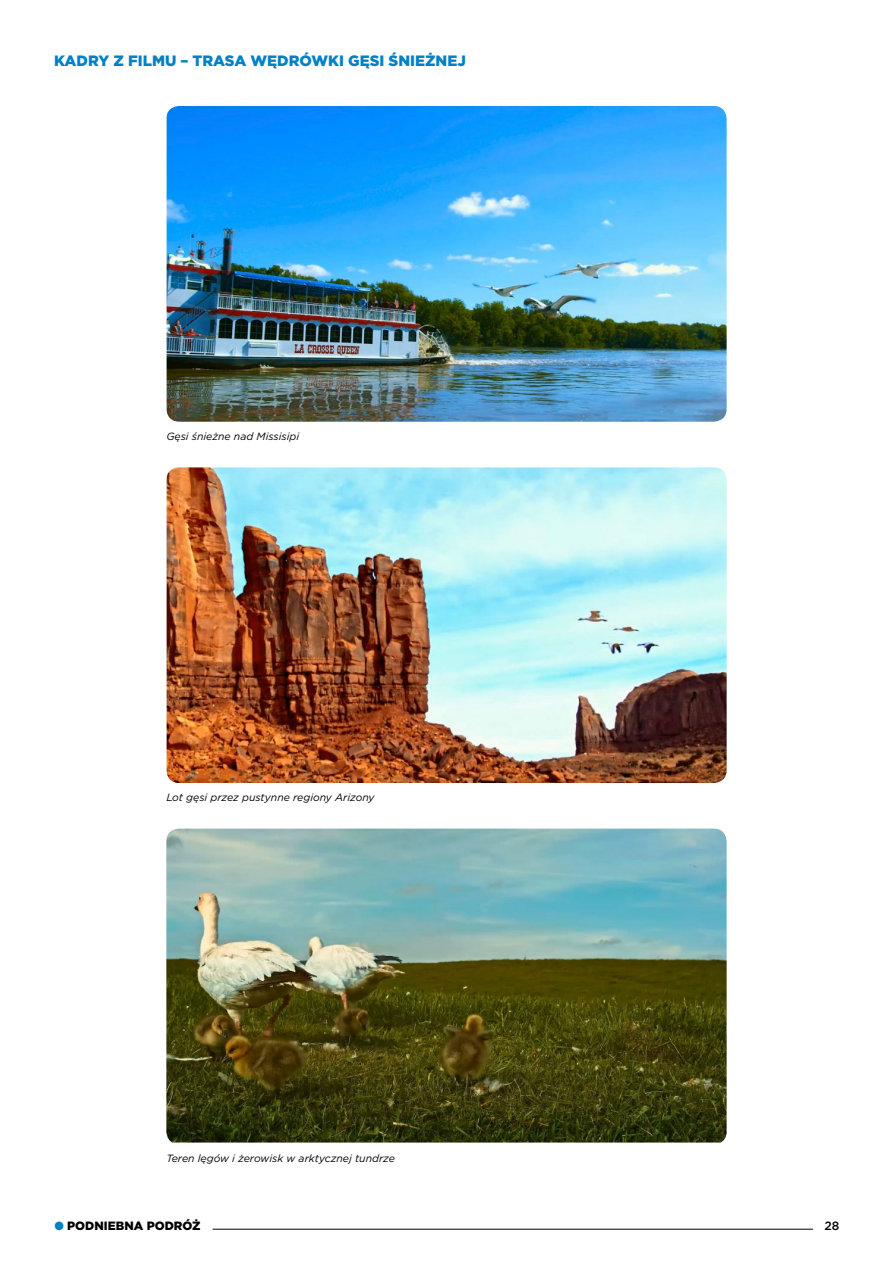
<style>
.page{position:relative;width:893px;height:1263px;background:#fff}
.page>*{position:absolute;margin:0;border:0;box-sizing:border-box;transform-origin:0 0}
.t1{font:900 15px "Gotham";color:#0081c7}
.t2{font:900 12px "Gotham";color:#000}
.t3{font:500 12px "Gotham";color:#000}
.t4{font:italic 10.5px "Gotham";color:#000}
.s1{color:#0081c7}
</style>
<div class="page">
<hr style="left:213px;top:1229px;width:600px;height:1px;background:#000">
<img style="left:166px;top:106px;width:561px;height:316px">
<img style="left:166px;top:467px;width:561px;height:316px">
<img style="left:166px;top:828px;width:561px;height:314px">
<h1 class="t1" style="left:54px;top:50px;width:413px">KADRY Z FILMU – TRASA WĘDRÓWKI GĘSI ŚNIEŻNEJ</h1>
<p class="t4" style="left:166px;top:429px;width:134px">Gęsi śnieżne nad Missisipi</p>
<p class="t4" style="left:166px;top:790px;width:210px">Lot gęsi przez pustynne regiony Arizony</p>
<p class="t4" style="left:166px;top:1152px;width:230px">Teren lęgów i żerowisk w arktycznej tundrze</p>
<p class="t2" style="left:54px;top:1217px;width:148px"><span class="s1">●</span> PODNIEBNA PODRÓŻ</p>
<p class="t3" style="left:824px;top:1218px;width:16px">28</p>
</div>
